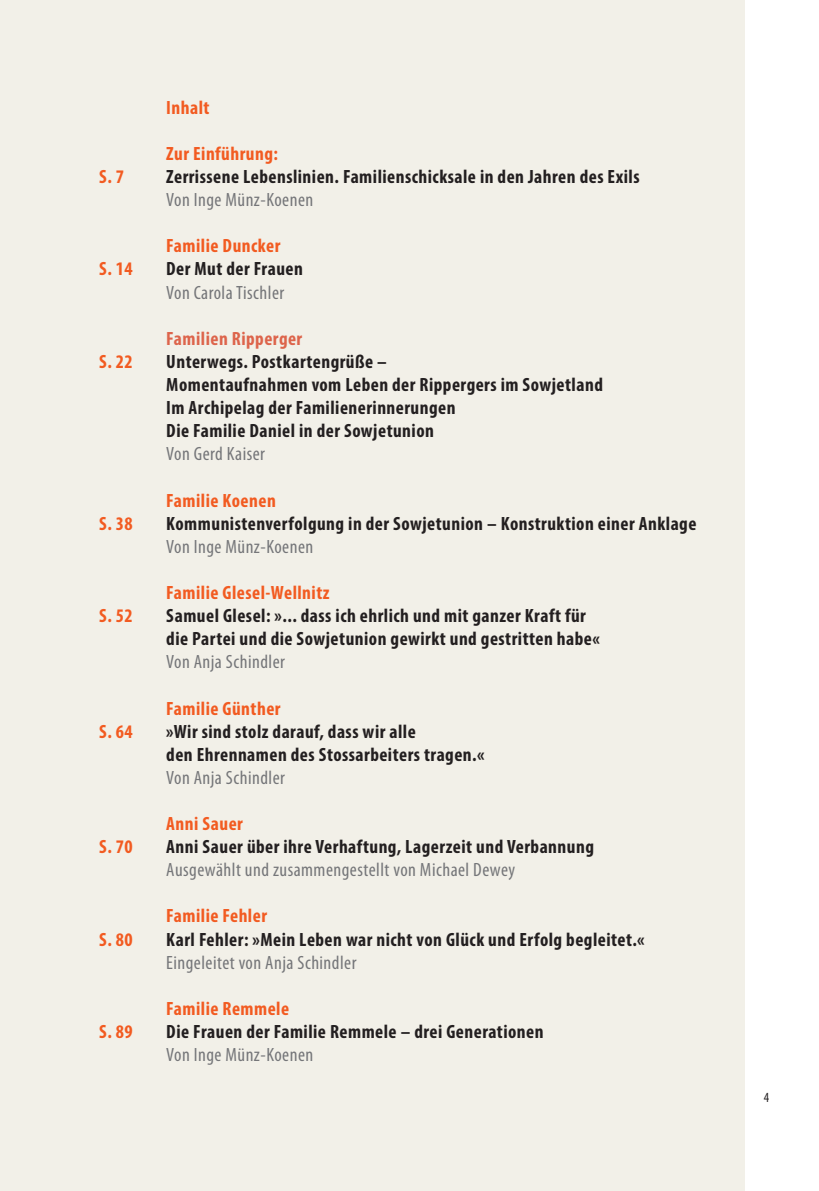
<style>
.page{position:relative;width:819px;height:1191px;background:#fff}
.page>*{position:absolute;margin:0;border:0;box-sizing:border-box;transform-origin:0 0}
.t1{font:700 condensed 19.25px/23.1px "Myriad Pro";letter-spacing:.025em;color:#231f20}
.t2{font:condensed 19.25px "Myriad Pro";letter-spacing:.025em;color:#757679}
.t3{font:700 condensed 19.25px "Myriad Pro";letter-spacing:.025em;color:#f25b21}
.t4{font:700 condensed 19.25px "Myriad Pro";letter-spacing:.025em;color:#dd644b}
.t5{font:condensed 14px "Myriad Pro";color:#231f20}
</style>
<div class="page">
<div style="left:0;top:0;width:744px;height:1191px;background:#f2f0e8"></div>
<p class="t3" style="left:99px;top:165px;width:26px">S. 7</p>
<p class="t3" style="left:99px;top:257px;width:35px">S. 14</p>
<p class="t3" style="left:99px;top:349px;width:35px">S. 22</p>
<p class="t3" style="left:99px;top:511px;width:35px">S. 38</p>
<p class="t3" style="left:99px;top:603px;width:35px">S. 52</p>
<p class="t3" style="left:99px;top:719px;width:35px">S. 64</p>
<p class="t3" style="left:99px;top:834px;width:35px">S. 70</p>
<p class="t3" style="left:99px;top:927px;width:35px">S. 80</p>
<p class="t3" style="left:99px;top:1019px;width:35px">S. 89</p>
<p class="t3" style="left:166px;top:95px;width:45px">Inhalt</p>
<p class="t3" style="left:166px;top:141px;width:113px">Zur Einführung:</p>
<p class="t1" style="left:166px;top:165px;width:475px">Zerrissene Lebenslinien. Familienschicksale in den Jahren des Exils</p>
<p class="t2" style="left:166px;top:188px;width:148px">Von Inge Münz-Koenen</p>
<p class="t3" style="left:166px;top:234px;width:116px">Familie Duncker</p>
<p class="t1" style="left:166px;top:257px;width:138px">Der Mut der Frauen</p>
<p class="t2" style="left:166px;top:280px;width:119px">Von Carola Tischler</p>
<p class="t4" style="left:166px;top:326px;width:137px">Familien Ripperger</p>
<p class="t1" style="left:166px;top:349px;width:438px">Unterwegs. Postkartengrüße –<br>Momentaufnahmen vom Leben der Rippergers im Sowjetland Im Archipelag der Familienerinnerungen<br>Die Familie Daniel in der Sowjetunion</p>
<p class="t2" style="left:166px;top:442px;width:100px">Von Gerd Kaiser</p>
<p class="t3" style="left:166px;top:488px;width:111px">Familie Koenen</p>
<p class="t1" style="left:166px;top:511px;width:531px">Kommunistenverfolgung in der Sowjetunion – Konstruktion einer Anklage</p>
<p class="t2" style="left:166px;top:535px;width:148px">Von Inge Münz-Koenen</p>
<p class="t3" style="left:166px;top:580px;width:165px">Familie Glesel-Wellnitz</p>
<p class="t1" style="left:166px;top:603px;width:435px">Samuel Glesel: »... dass ich ehrlich und mit ganzer Kraft für die Partei und die Sowjetunion gewirkt und gestritten habe«</p>
<p class="t2" style="left:166px;top:650px;width:120px">Von Anja Schindler</p>
<p class="t3" style="left:166px;top:696px;width:116px">Familie Günther</p>
<p class="t1" style="left:166px;top:719px;width:320px">»Wir sind stolz darauf, dass wir alle<br>den Ehrennamen des Stossarbeiters tragen.«</p>
<p class="t2" style="left:166px;top:766px;width:120px">Von Anja Schindler</p>
<p class="t3" style="left:166px;top:811px;width:78px">Anni Sauer</p>
<p class="t1" style="left:166px;top:834px;width:429px">Anni Sauer über ihre Verhaftung, Lagerzeit und Verbannung</p>
<p class="t2" style="left:166px;top:858px;width:350px">Ausgewählt und zusammengestellt von Michael Dewey</p>
<p class="t3" style="left:166px;top:904px;width:102px">Familie Fehler</p>
<p class="t1" style="left:166px;top:927px;width:480px">Karl Fehler: »Mein Leben war nicht von Glück und Erfolg begleitet.«</p>
<p class="t2" style="left:166px;top:950px;width:192px">Eingeleitet von Anja Schindler</p>
<p class="t3" style="left:166px;top:996px;width:124px">Familie Remmele</p>
<p class="t1" style="left:166px;top:1019px;width:379px">Die Frauen der Familie Remmele – drei Generationen</p>
<p class="t2" style="left:166px;top:1043px;width:148px">Von Inge Münz-Koenen</p>
<p class="t5" style="left:764px;top:1089px;width:7px">4</p>
</div>
